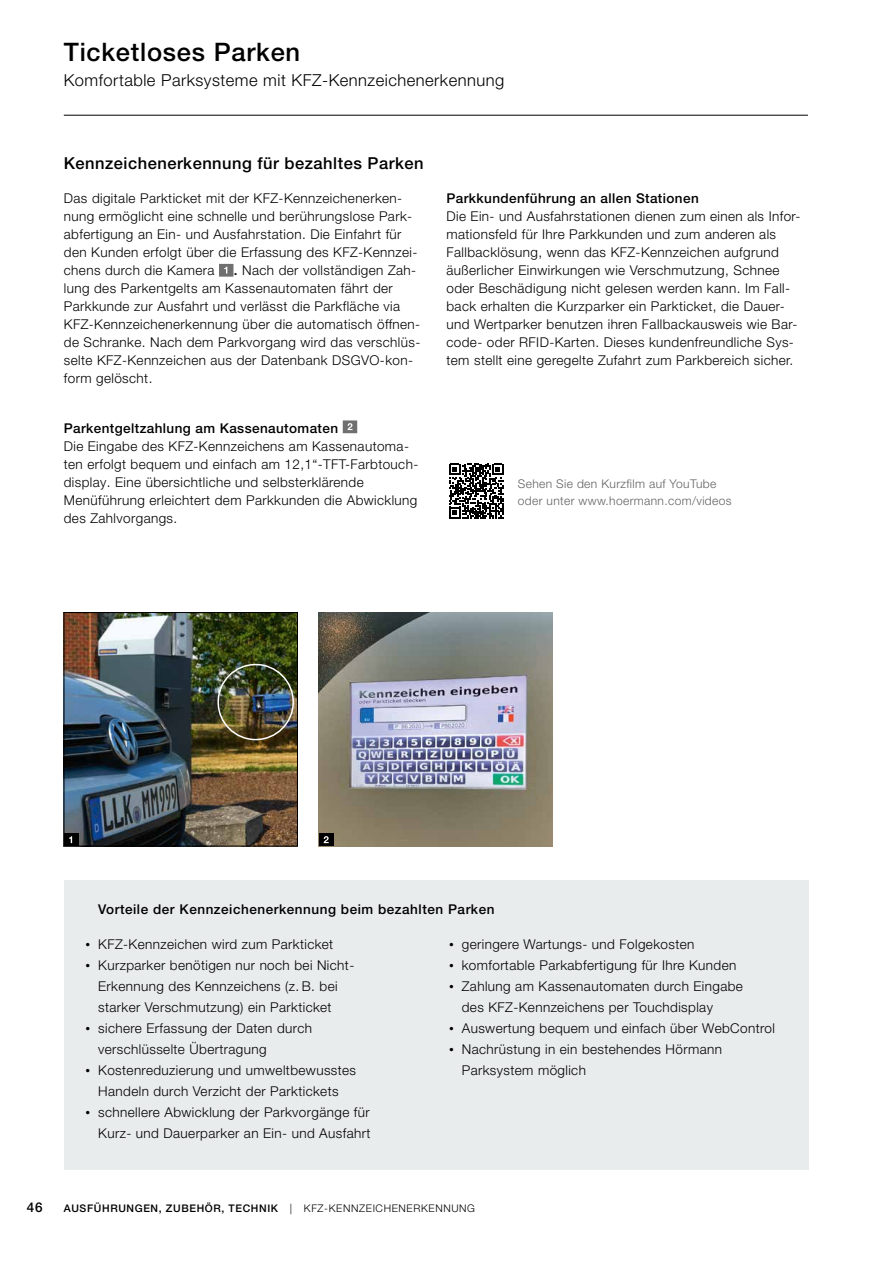
<style>
.page{position:relative;width:893px;height:1263px;background:#fff}
.page>*{position:absolute;margin:0;border:0;box-sizing:border-box;transform-origin:0 0}
.t1{font:500 25.5px "Hoermann Helvetica Neue";letter-spacing:.03em;color:#000}
.t2{font:300 16.5px "Hoermann Helvetica Neue";letter-spacing:.03em;color:#000}
.t3{font:500 16.5px "Hoermann Helvetica Neue";letter-spacing:.03em;color:#000}
.t4{font:300 13.5px/18px "Hoermann Helvetica Neue";letter-spacing:.03em;color:#000}
.t5{font:500 13.5px "Hoermann Helvetica Neue";letter-spacing:.03em;color:#000}
.t6{font:300 12px/16.5px "Hoermann Helvetica Neue";letter-spacing:.03em;color:#646363}
.t7{font:500 10.5px "Hoermann Helvetica Neue";letter-spacing:.06em;color:#000}
.s1{font-weight:500}
.s2{font-family:"Times New Roman";font-weight:400}
.s3{font-weight:300}
</style>
<div class="page">
<svg style="left:343px;top:420px;width:14px;height:13px"></svg>
<div style="left:64px;top:880px;width:744px;height:290px;background:#e8eced"></div>
<svg style="left:449px;top:464px;width:55px;height:54px"></svg>
<svg style="left:219px;top:264px;width:14px;height:13px"></svg>
<img style="left:66px;top:614px;width:230px;height:230px">
<div style="left:64px;top:612px;width:234px;height:234px;border:1px solid #000"></div>
<div style="left:217px;top:664px;width:77px;height:76px;border:2px solid #fff;border-radius:50%"></div>
<div style="left:64px;top:833px;width:14px;height:13px;background:#000"></div>
<svg style="left:69px;top:836px;width:3px;height:7px"></svg>
<img style="left:319px;top:612px;width:234px;height:234px">
<div style="left:319px;top:833px;width:14px;height:13px;background:#000"></div>
<svg style="left:324px;top:836px;width:5px;height:7px"></svg>
<hr style="left:64px;top:115px;width:744px;height:1px;background:#000">
<h1 class="t1" style="left:64px;top:34px;width:238px">Ticketloses Parken</h1>
<p class="t2" style="left:64px;top:69px;width:442px">Komfortable Parksysteme mit KFZ-Kennzeichenerkennung</p>
<p class="t3" style="left:64px;top:152px;width:361px">Kennzeichenerkennung für bezahltes Parken</p>
<p class="t4" style="left:64px;top:188px;width:355px">Das digitale Parkticket mit der KFZ-Kennzeichenerken&shy;nung ermöglicht eine schnelle und berührungslose Park&shy;abfertigung an Ein- und Ausfahrstation. Die Einfahrt für den Kunden erfolgt über die Erfassung des KFZ-Kennzei&shy;chens durch die Kamera</p>
<p class="t4" style="left:64px;top:260px;width:358px;text-indent:170px"><span class="s1">.</span> Nach der vollständigen Zah&shy;lung des Parkentgelts am Kassenautomaten fährt der Parkkunde zur Ausfahrt und verlässt die Parkfläche via KFZ-Kennzeichenerkennung über die automatisch öffnen&shy;de Schranke. Nach dem Parkvorgang wird das verschlüs&shy;selte KFZ-Kennzeichen aus der Datenbank DSGVO-kon&shy;form gelöscht.</p>
<p class="t5" style="left:64px;top:419px;width:276px">Parkentgeltzahlung am Kassenautomaten</p>
<p class="t4" style="left:64px;top:436px;width:356px">Die Eingabe des KFZ-Kennzeichens am Kassenautoma&shy;ten erfolgt bequem und einfach am 12,1“-TFT-Farbtouch&shy;display. Eine übersichtliche und selbsterklärende Menüführung erleichtert dem Parkkunden die Abwicklung des Zahlvorgangs.</p>
<p class="t5" style="left:446px;top:189px;width:254px">Parkkundenführung an allen Stationen</p>
<p class="t4" style="left:446px;top:206px;width:355px">Die Ein- und Ausfahrstationen dienen zum einen als Infor&shy;mationsfeld für Ihre Parkkunden und zum anderen als Fallbacklösung, wenn das KFZ-Kennzeichen aufgrund äußerlicher Einwirkungen wie Verschmutzung, Schnee oder Beschädigung nicht gelesen werden kann. Im Fall&shy;back erhalten die Kurzparker ein Parkticket, die Dauer&shy;und Wertparker benutzen ihren Fallbackausweis wie Bar&shy;code- oder RFID-Karten. Dieses kundenfreundliche Sys&shy;tem stellt eine geregelte Zufahrt zum Parkbereich sicher.</p>
<p class="t6" style="left:518px;top:475px;width:215px">Sehen Sie den Kurzfilm auf YouTube oder unter www.hoermann.com/videos</p>
<p class="t5" style="left:98px;top:900px;width:398px">Vorteile der Kennzeichenerkennung beim bezahlten Parken</p>
<p class="t4" style="left:85px;top:935px;width:249px"><span class="s2">•</span> KFZ-Kennzeichen wird zum Parkticket</p>
<p class="t4" style="left:98px;top:954px;width:256px;line-height:21px;text-indent:-13px"><span class="s2">•</span> Kurzparker benötigen nur noch bei Nicht-<br>Erkennung des Kennzeichens (z. B. bei starker Verschmutzung) ein Parkticket</p>
<p class="t4" style="left:98px;top:1017px;width:215px;line-height:21px;text-indent:-13px"><span class="s2">•</span> sichere Erfassung der Daten durch verschlüsselte Übertragung</p>
<p class="t4" style="left:85px;top:1059px;width:272px;line-height:21px;text-align:center"><span class="s2">•</span> Kostenreduzierung und umweltbewusstes<br>Handeln durch Verzicht der Parktickets</p>
<p class="t4" style="left:85px;top:1101px;width:286px;line-height:21px;text-align:right"><span class="s2">•</span> schnellere Abwicklung der Parkvorgänge für<br>Kurz- und Dauerparker an Ein- und Ausfahrt</p>
<p class="t4" style="left:449px;top:935px;width:247px"><span class="s2">•</span> geringere Wartungs- und Folgekosten</p>
<p class="t4" style="left:449px;top:956px;width:289px"><span class="s2">•</span> komfortable Parkabfertigung für Ihre Kunden</p>
<p class="t4" style="left:462px;top:975px;width:283px;line-height:21px;text-indent:-13px"><span class="s2">•</span> Zahlung am Kassenautomaten durch Eingabe des KFZ-Kennzeichens per Touchdisplay</p>
<p class="t4" style="left:449px;top:1019px;width:327px"><span class="s2">•</span> Auswertung bequem und einfach über WebControl</p>
<p class="t4" style="left:462px;top:1038px;width:262px;line-height:21px;text-indent:-13px"><span class="s2">•</span> Nachrüstung in ein bestehendes Hörmann<br>Parksystem möglich</p>
<p class="t5" style="left:27px;top:1198px;width:17px">46</p>
<p class="t7" style="left:64px;top:1201px;width:413px">AUSFÜHRUNGEN, ZUBEHÖR, TECHNIK <span class="s3">| KFZ-KENNZEICHENERKENNUNG</span></p>
</div>
